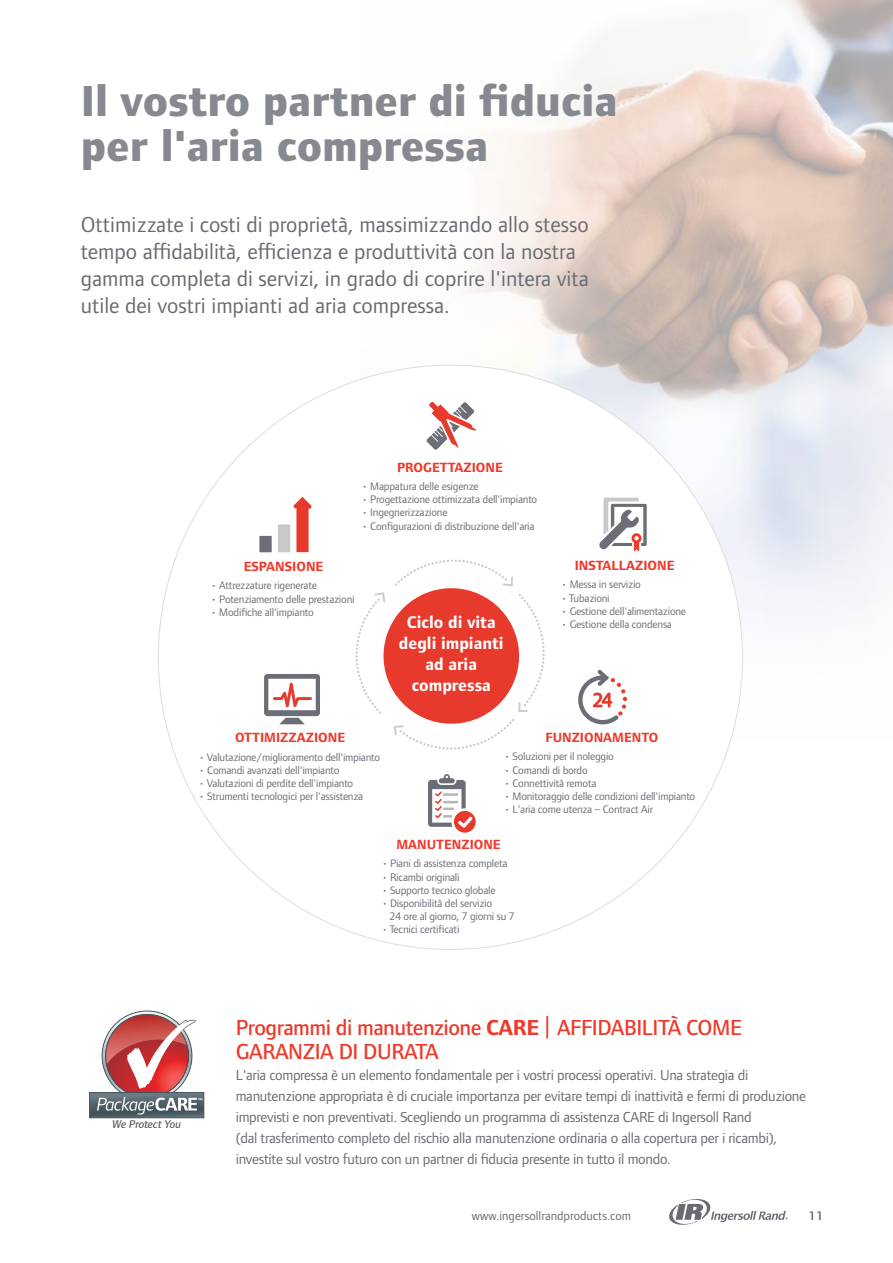
<style>
.page{position:relative;width:893px;height:1263px;background:#fff}
.page>*{position:absolute;margin:0;border:0;box-sizing:border-box;transform-origin:0 0}
.t1{font:800 45px/45px "Foundry Form Sans";color:#878990}
.t2{font:22.5px/27px "Foundry Form Sans";color:#696b73}
.t3{font:500 22.5px/24px "Foundry Form Sans";letter-spacing:-.02em;color:#ef3829}
.t4{font:700 17.4px/21px "Foundry Form Sans";color:#fff;text-align:center}
.t5{font:15px/21px "Foundry Form Sans";letter-spacing:-.02em;color:#696b73}
.t6{font:700 13.8px "Foundry Form Sans";color:#ef3829}
.t7{font:12.75px "Foundry Form Sans";color:#696b73}
.t8{font:600 12.75px "Foundry Form Sans";color:#696b73}
.t9{font:italic 11.55px "Foundry Form Sans Med";color:#5a5a5a}
.t10{font:11.25px/13.2px "Foundry Form Sans";letter-spacing:-.02em;color:#6b6e76}
.t11{font:700 5.7px "Foundry Form Sans";color:#fff}
.s1{font-weight:700}
.s2{font-weight:400;font-size:28.5px}
</style>
<div class="page">
<svg style="left:669px;top:1199px;width:119px;height:26px"></svg>
<img style="left:361px;top:0;width:532px;height:740px">
<div style="left:158px;top:365px;width:584px;height:584px;background:#fff;border-radius:292px"></div>
<svg style="left:426px;top:402px;width:50px;height:48px"></svg>
<div style="left:259px;top:536px;width:13px;height:16px;background:#6b6e76"></div>
<svg style="left:264px;top:497px;width:383px;height:336px"></svg>
<svg style="left:90px;top:1017px;width:114px;height:101px"></svg>
<h1 class="t1" style="left:81px;top:79px;width:538px">Il vostro partner di fiducia per l'aria compressa</h1>
<h2 class="t2" style="left:81px;top:211px;width:510px">Ottimizzate i costi di proprietà, massimizzando allo stesso tempo affidabilità, efficienza e produttività con la nostra gamma completa di servizi, in grado di coprire l'intera vita utile dei vostri impianti ad aria compressa.</h2>
<p class="t6" style="left:397px;top:459px;width:107px">PROGETTAZIONE</p>
<p class="t10" style="left:362px;top:479px;width:118px">• Mappatura delle esigenze</p>
<p class="t10" style="left:362px;top:493px;width:177px">• Progettazione ottimizzata dell'impianto</p>
<p class="t10" style="left:362px;top:506px;width:87px">• Ingegnerizzazione</p>
<p class="t10" style="left:362px;top:519px;width:174px">• Configurazioni di distribuzione dell'aria</p>
<p class="t6" style="left:244px;top:558px;width:81px">ESPANSIONE</p>
<p class="t10" style="left:211px;top:579px;width:107px">• Attrezzature rigenerate</p>
<p class="t10" style="left:211px;top:592px;width:145px">• Potenziamento delle prestazioni</p>
<p class="t10" style="left:211px;top:605px;width:104px">• Modifiche all'impianto</p>
<h3 class="t4" style="left:399px;top:612px;width:106px">Ciclo di vita degli impianti ad aria compressa</h3>
<p class="t6" style="left:575px;top:557px;width:101px">INSTALLAZIONE</p>
<p class="t10" style="left:561px;top:578px;width:81px">• Messa in servizio</p>
<p class="t10" style="left:561px;top:591px;width:50px">• Tubazioni</p>
<p class="t10" style="left:561px;top:604px;width:126px">• Gestione dell'alimentazione</p>
<p class="t10" style="left:561px;top:618px;width:112px">• Gestione della condensa</p>
<p class="t6" style="left:235px;top:730px;width:111px">OTTIMIZZAZIONE</p>
<p class="t10" style="left:199px;top:750px;width:183px">• Valutazione/miglioramento dell'impianto</p>
<p class="t10" style="left:199px;top:763px;width:142px">• Comandi avanzati dell'impianto</p>
<p class="t10" style="left:199px;top:777px;width:156px">• Valutazioni di perdite dell'impianto</p>
<p class="t10" style="left:199px;top:790px;width:166px">• Strumenti tecnologici per l'assistenza</p>
<p class="t6" style="left:545px;top:729px;width:114px">FUNZIONAMENTO</p>
<p class="t10" style="left:504px;top:750px;width:111px">• Soluzioni per il noleggio</p>
<p class="t10" style="left:504px;top:763px;width:85px">• Comandi di bordo</p>
<p class="t10" style="left:504px;top:776px;width:94px">• Connettività remota</p>
<p class="t10" style="left:504px;top:790px;width:193px">• Monitoraggio delle condizioni dell'impianto</p>
<p class="t10" style="left:504px;top:803px;width:150px">• L'aria come utenza – Contract Air</p>
<p class="t9" style="left:112px;top:1118px;width:70px;rotate:-1deg">We Protect You</p>
<p class="t11" style="left:198px;top:1096px;width:6px">™</p>
<p class="t6" style="left:396px;top:836px;width:106px">MANUTENZIONE</p>
<p class="t10" style="left:382px;top:857px;width:127px">• Piani di assistenza completa</p>
<p class="t10" style="left:382px;top:870px;width:79px">• Ricambi originali</p>
<p class="t10" style="left:382px;top:883px;width:115px">• Supporto tecnico globale</p>
<p class="t10" style="left:390px;top:897px;width:127px;text-indent:-8px">• Disponibilità del servizio<br>24 ore al giorno, 7 giorni su 7</p>
<p class="t10" style="left:382px;top:923px;width:79px">• Tecnici certificati</p>
<h2 class="t3" style="left:236px;top:1016px;width:507px">Programmi di manutenzione <span class="s1">CARE</span> <span class="s2">|</span> AFFIDABILITÀ COME<br>GARANZIA DI DURATA</h2>
<p class="t5" style="left:236px;top:1064px;width:572px">L'aria compressa è un elemento fondamentale per i vostri processi operativi. Una strategia di manutenzione appropriata è di cruciale importanza per evitare tempi di inattività e fermi di produzione imprevisti e non preventivati. Scegliendo un programma di assistenza CARE di Ingersoll Rand<br>(dal trasferimento completo del rischio alla manutenzione ordinaria o alla copertura per i ricambi), investite sul vostro futuro con un partner di fiducia presente in tutto il mondo.</p>
<p class="t7" style="left:472px;top:1208px;width:161px">www.ingersollrandproducts.com</p>
<p class="t8" style="left:808px;top:1209px;width:16px">11</p>
</div>
